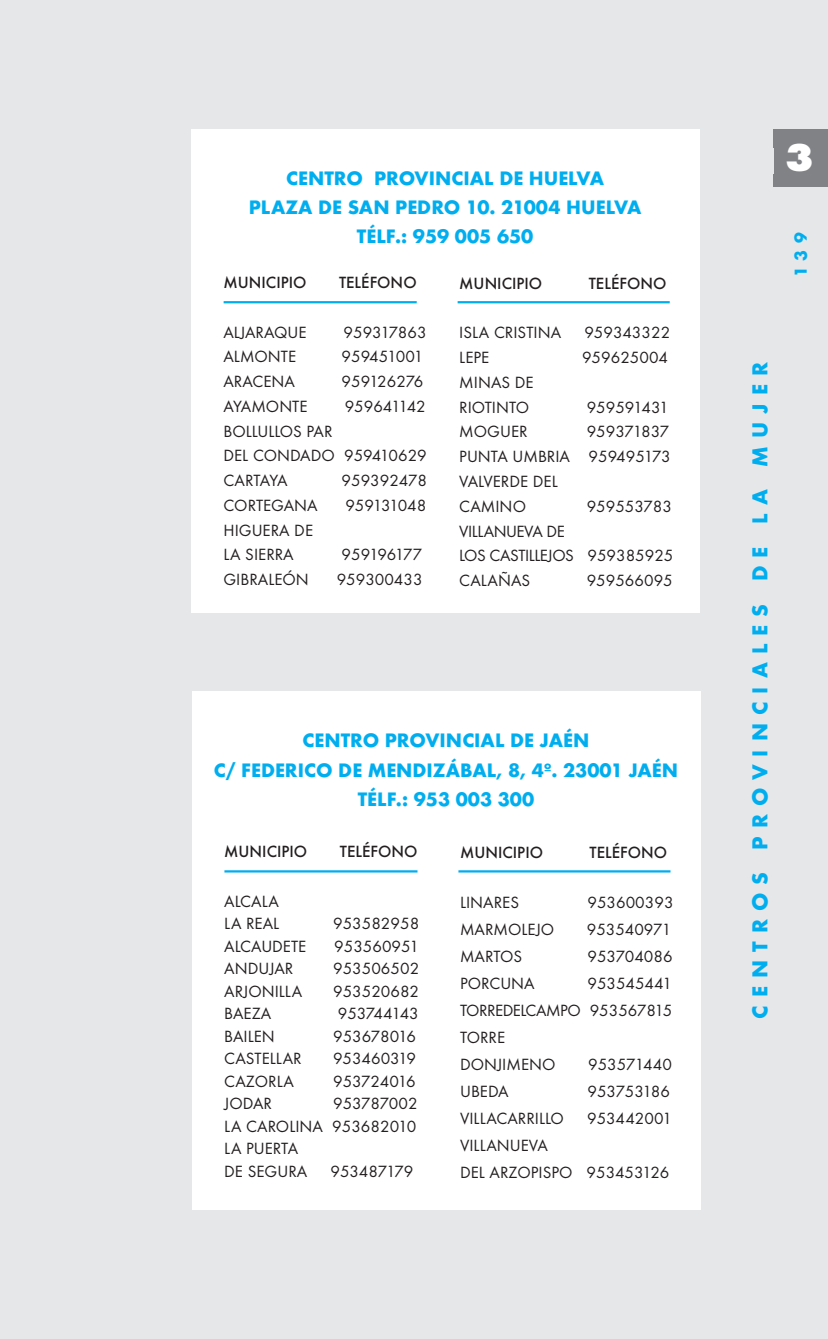
<style>
.page{position:relative;width:828px;height:1339px;background:#e6e7e9}
.page>*{position:absolute;margin:0;border:0;box-sizing:border-box;transform-origin:0 0}
.t1{font:800 40.5px "Futura T";color:#fff}
.t2{font:700 22.5px "Futura T";letter-spacing:.36em;color:#00aeef}
.t3{font:700 20.25px/29.2px "Futura T";color:#00aeef;text-align:center}
.t4{font:700 18px "Futura T";color:#00aeef}
.t5{font:16.88px/24.8px "Futura T";color:#231f20}
.t6{font:500 16.88px "Futura T";color:#231f20}
.t7{font:16.88px/24.8px "Futura T";letter-spacing:-.03em;color:#231f20}
.t8{font:16.88px "Futura T";letter-spacing:-.04em;color:#231f20}
.t9{font:16.88px "Futura T";letter-spacing:-.025em;color:#231f20}
</style>
<div class="page">
<div style="left:774px;top:129px;width:54px;height:57px;background:#808285"></div>
<div style="left:191px;top:130px;width:509px;height:483px;background:#fff"></div>
<hr style="left:224px;top:301px;width:193px;height:2px;background:#00aeef">
<hr style="left:458px;top:301px;width:212px;height:2px;background:#00aeef">
<div style="left:192px;top:691px;width:509px;height:519px;background:#fff"></div>
<hr style="left:224px;top:870px;width:194px;height:2px;background:#00aeef">
<hr style="left:458px;top:870px;width:213px;height:2px;background:#00aeef">
<p class="t3" style="left:249px;top:165px;width:394px">CENTRO PROVINCIAL DE HUELVA<br>PLAZA DE SAN PEDRO 10. 21004 HUELVA<br>TÉLF.: 959 005 650</p>
<p class="t6" style="left:224px;top:275px;width:85px">MUNICIPIO</p>
<p class="t6" style="left:339px;top:275px;width:79px">TELÉFONO</p>
<p class="t5" style="left:224px;top:321px;width:85px">ALJARAQUE</p>
<p class="t5" style="left:344px;top:321px;width:85px">959317863</p>
<p class="t5" style="left:224px;top:346px;width:74px">ALMONTE</p>
<p class="t7" style="left:342px;top:346px;width:83px">959451001</p>
<p class="t5" style="left:224px;top:370px;width:73px">ARACENA</p>
<p class="t5" style="left:342px;top:370px;width:83px">959126276</p>
<p class="t5" style="left:224px;top:395px;width:86px">AYAMONTE</p>
<p class="t5" style="left:345px;top:395px;width:83px">959641142</p>
<p class="t5" style="left:224px;top:420px;width:205px">BOLLULLOS PAR<br>DEL CONDADO 959410629<br>CARTAYA</p>
<p class="t6" style="left:459px;top:276px;width:85px">MUNICIPIO</p>
<p class="t6" style="left:589px;top:276px;width:79px">TELÉFONO</p>
<p class="t5" style="left:459px;top:322px;width:103px">ISLA CRISTINA</p>
<p class="t5" style="left:584px;top:322px;width:87px">959343322</p>
<p class="t5" style="left:459px;top:346px;width:32px">LEPE</p>
<p class="t5" style="left:582px;top:346px;width:87px">959625004</p>
<p class="t5" style="left:459px;top:371px;width:76px">MINAS DE<br>RIOTINTO</p>
<p class="t5" style="left:587px;top:396px;width:84px">959591431</p>
<p class="t5" style="left:459px;top:421px;width:70px">MOGUER</p>
<p class="t5" style="left:459px;top:421px;width:213px;text-indent:127px">959371837<br>PUNTA UMBRIA 959495173<br>VALVERDE DEL<br>CAMINO</p>
<p class="t5" style="left:342px;top:469px;width:87px">959392478</p>
<p class="t5" style="left:224px;top:494px;width:96px">CORTEGANA</p>
<p class="t7" style="left:345px;top:494px;width:82px">959131048</p>
<p class="t5" style="left:224px;top:519px;width:91px">HIGUERA DE<br>LA SIERRA</p>
<p class="t5" style="left:587px;top:495px;width:87px">959553783</p>
<p class="t7" style="left:459px;top:520px;width:216px">VILLANUEVA DE<br>LOS CASTILLEJOS 959385925<br>CALAÑAS</p>
<p class="t8" style="left:342px;top:548px;width:82px">959196177</p>
<p class="t5" style="left:224px;top:568px;width:87px">GIBRALEÓN</p>
<p class="t5" style="left:337px;top:568px;width:87px">959300433</p>
<p class="t5" style="left:587px;top:569px;width:88px">959566095</p>
<p class="t3" style="left:214px;top:727px;width:466px">CENTRO PROVINCIAL DE JAÉN<br>C/ FEDERICO DE MENDIZÁBAL, 8, 4º. 23001 JAÉN<br>TÉLF.: 953 003 300</p>
<p class="t6" style="left:224px;top:845px;width:85px">MUNICIPIO</p>
<p class="t6" style="left:340px;top:845px;width:79px">TELÉFONO</p>
<p class="t5" style="left:224px;top:891px;width:56px;line-height:22.5px">ALCALA<br>LA REAL</p>
<p class="t6" style="left:460px;top:845px;width:85px">MUNICIPIO</p>
<p class="t6" style="left:590px;top:845px;width:79px">TELÉFONO</p>
<p class="t5" style="left:460px;top:891px;width:60px">LINARES</p>
<p class="t5" style="left:587px;top:891px;width:88px">953600393</p>
<p class="t5" style="left:460px;top:918px;width:96px">MARMOLEJO</p>
<p class="t5" style="left:587px;top:918px;width:86px">953540971</p>
<p class="t5" style="left:460px;top:945px;width:64px">MARTOS</p>
<p class="t5" style="left:587px;top:945px;width:87px">953704086</p>
<p class="t5" style="left:460px;top:972px;width:76px">PORCUNA</p>
<p class="t5" style="left:333px;top:912px;width:88px">953582958</p>
<p class="t5" style="left:224px;top:935px;width:84px">ALCAUDETE</p>
<p class="t5" style="left:334px;top:935px;width:86px">953560951</p>
<p class="t5" style="left:224px;top:957px;width:71px">ANDUJAR</p>
<p class="t5" style="left:333px;top:957px;width:88px">953506502</p>
<p class="t5" style="left:224px;top:980px;width:79px">ARJONILLA</p>
<p class="t5" style="left:333px;top:980px;width:88px">953520682</p>
<p class="t5" style="left:224px;top:1002px;width:48px">BAEZA</p>
<p class="t9" style="left:338px;top:1006px;width:83px">953744143</p>
<p class="t5" style="left:224px;top:1025px;width:52px">BAILEN</p>
<p class="t5" style="left:333px;top:1025px;width:84px">953678016</p>
<p class="t5" style="left:224px;top:1047px;width:79px">CASTELLAR</p>
<p class="t5" style="left:333px;top:1047px;width:85px">953460319</p>
<p class="t5" style="left:224px;top:1070px;width:71px">CAZORLA</p>
<p class="t5" style="left:333px;top:1070px;width:84px">953724016</p>
<p class="t5" style="left:224px;top:1092px;width:49px">JODAR</p>
<p class="t5" style="left:460px;top:971px;width:214px;line-height:27px;text-indent:127px">953545441<br>TORREDELCAMPO 953567815<br>TORRE<br>DONJIMENO</p>
<p class="t5" style="left:588px;top:1053px;width:85px">953571440</p>
<p class="t5" style="left:460px;top:1080px;width:50px">UBEDA</p>
<p class="t5" style="left:588px;top:1080px;width:84px">953753186</p>
<p class="t5" style="left:460px;top:1107px;width:105px">VILLACARRILLO</p>
<p class="t5" style="left:587px;top:1107px;width:86px">953442001</p>
<p class="t5" style="left:460px;top:1133px;width:211px;line-height:27px">VILLANUEVA<br>DEL ARZOPISPO 953453126</p>
<p class="t5" style="left:224px;top:1094px;width:195px;line-height:22.5px;text-indent:109px">953787002<br>LA CAROLINA 953682010<br>LA PUERTA<br>DE SEGURA</p>
<p class="t5" style="left:330px;top:1160px;width:84px">953487179</p>
<h1 class="t1" style="left:785px;top:142px;width:30px">3</h1>
<p class="t4" style="left:793px;top:277px;width:46px;rotate:-90deg">139</p>
<h2 class="t2" style="left:751px;top:1019px;width:659px;rotate:-90deg">CENTROS PROVINCIALES DE LA MUJER</h2>
</div>
